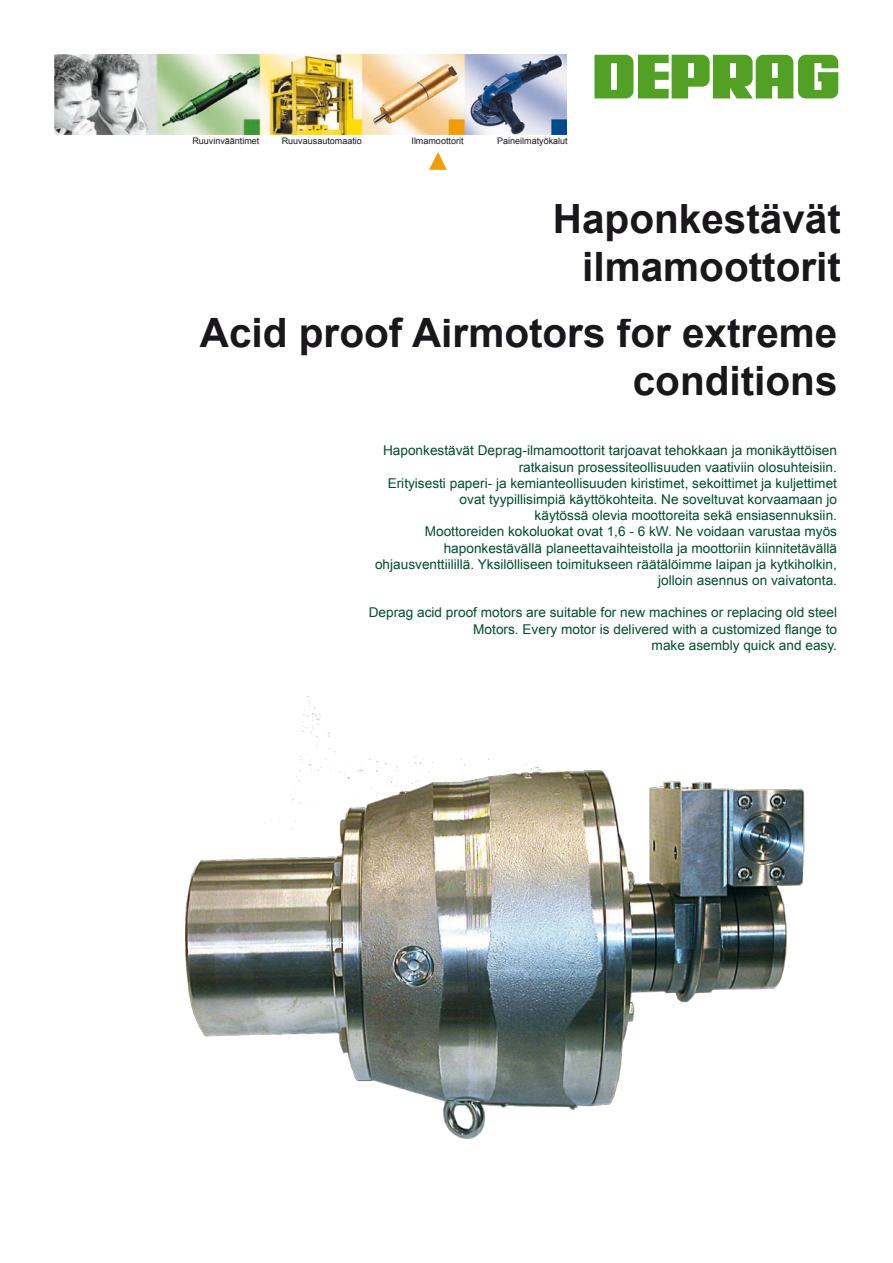
<style>
.page{position:relative;width:893px;height:1263px;background:#fff}
.page>*{position:absolute;margin:0;border:0;box-sizing:border-box;transform-origin:0 0}
.t1{font:700 40.5px/48.6px "Arial";color:#1a171c;text-align:right}
.t2{font:13.5px/16.2px "Arial";color:#004f29;text-align:right}
.t3{font:9px "Arial";color:#1a171c}
</style>
<div class="page">
<img style="left:54px;top:54px;width:512px;height:80px">
<svg style="left:429px;top:152px;width:18px;height:18px"></svg>
<img style="left:185px;top:696px;width:620px;height:443px">
<svg style="left:594px;top:55px;width:244px;height:43px"></svg>
<p class="t3" style="left:192px;top:135px;width:69px">Ruuvinvääntimet</p>
<p class="t3" style="left:282px;top:135px;width:82px">Ruuvausautomaatio</p>
<p class="t3" style="left:411px;top:135px;width:54px">Ilmamoottorit</p>
<p class="t3" style="left:497px;top:135px;width:72px">Paineilmatyökalut</p>
<h1 class="t1" style="left:553px;top:196px;width:290px">Haponkestävät ilmamoottorit</h1>
<h1 class="t1" style="left:200px;top:310px;width:639px">Acid proof Airmotors for extreme conditions</h1>
<p class="t2" style="left:375px;top:443px;width:464px">Haponkestävät Deprag-ilmamoottorit tarjoavat tehokkaan ja monikäyttöisen ratkaisun prosessiteollisuuden vaativiin olosuhteisiin.<br>Erityisesti paperi- ja kemianteollisuuden kiristimet, sekoittimet ja kuljettimet ovat tyypillisimpiä käyttökohteita. Ne soveltuvat korvaamaan jo<br>käytössä olevia moottoreita sekä ensiasennuksiin.<br>Moottoreiden kokoluokat ovat 1,6 - 6 kW. Ne voidaan varustaa myös haponkestävällä planeettavaihteistolla ja moottoriin kiinnitetävällä ohjausventtiilillä. Yksilölliseen toimitukseen räätälöimme laipan ja kytkiholkin, jolloin asennus on vaivatonta.</p>
<p class="t2" style="left:369px;top:605px;width:470px">Deprag acid proof motors are suitable for new machines or replacing old steel<br>Motors. Every motor is delivered with a customized flange to<br>make asembly quick and easy.</p>
</div>
